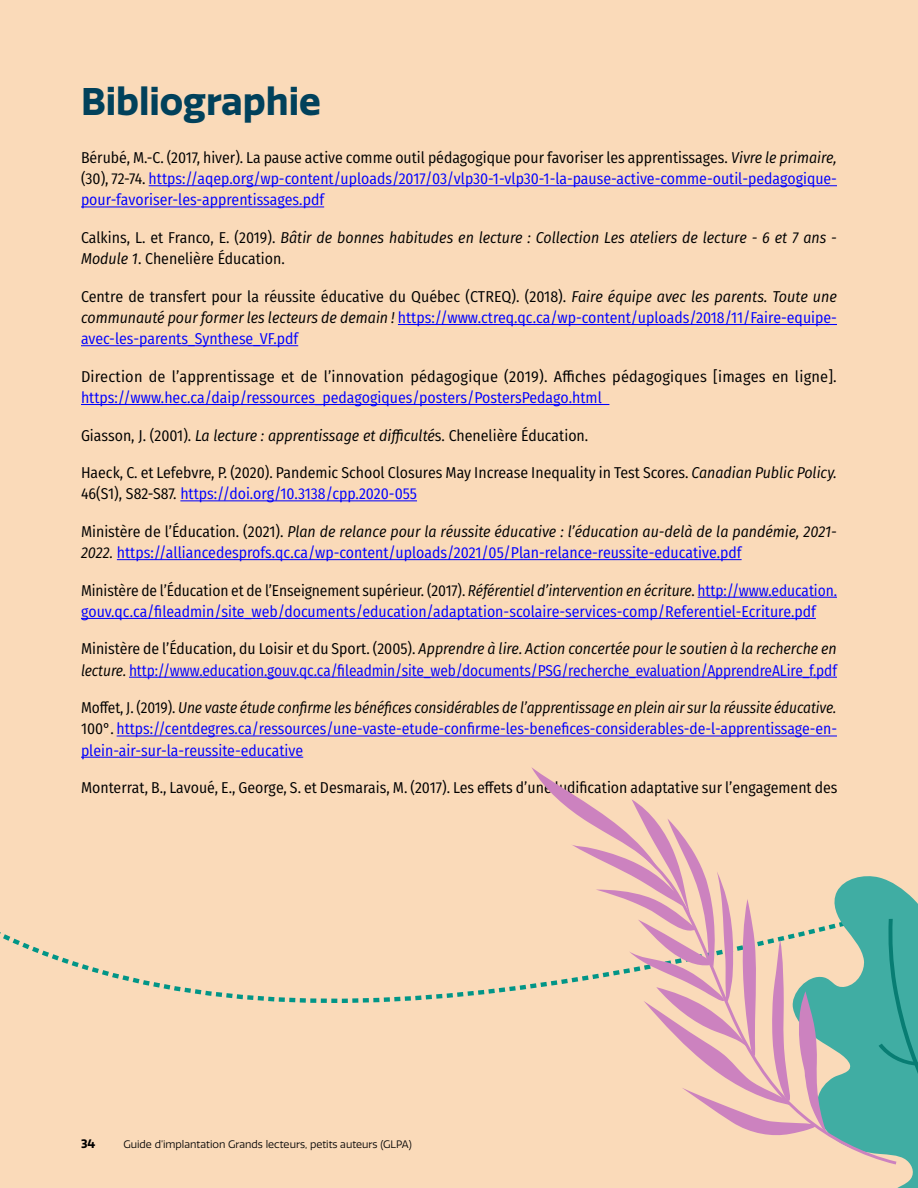
<style>
.page{position:relative;width:918px;height:1188px;background:#fadab9}
.page>*{position:absolute;margin:0;border:0;box-sizing:border-box;transform-origin:0 0}
.t1{font:700 37.5px "Quatro";color:#01415b}
.t2{font:15.75px/21.1px "Fira Sans Condensed";color:#00f;text-align:justify}
.t3{font:15.75px/21.1px "Fira Sans Condensed";color:#000}
.t4{font:italic 15.75px/21.1px "Fira Sans Condensed";color:#000}
.t5{font:700 12px "Quatro";color:#000}
.t6{font:10.5px "Quatro";color:#000}
.s1{color:#000}
.s2{font-style:italic;color:#000}
.s3{font-style:normal}
.s4{color:#00f}
.s5{font-style:italic}
</style>
<div class="page">
<hr style="left:149px;top:185px;width:688px;height:1px;background:#00f">
<hr style="left:81px;top:207px;width:243px;height:1px;background:#00f">
<hr style="left:398px;top:324px;width:439px;height:1px;background:#00f">
<hr style="left:81px;top:345px;width:217px;height:1px;background:#00f">
<hr style="left:81px;top:404px;width:528px;height:1px;background:#00f">
<hr style="left:180px;top:500px;width:237px;height:1px;background:#00f">
<hr style="left:117px;top:559px;width:625px;height:1px;background:#00f">
<hr style="left:698px;top:597px;width:139px;height:1px;background:#00f">
<svg style="left:0;top:617px;width:837px;height:386px"></svg>
<svg style="left:531px;top:767px;width:387px;height:421px"></svg>
<h2 class="t1" style="left:81px;top:79px;width:242px">Bibliographie</h2>
<p class="t2" style="left:81px;top:147px;width:758px"><span class="s1">Bérubé, M.-C. (2017, hiver). La pause active comme outil pédagogique pour favoriser les apprentissages.</span> <span class="s2">Vivre le primaire, </span><span class="s1">(30), 72-74.</span> https://aqep.org/wp-content/uploads/2017/03/vlp30-1-vlp30-1-la-pause-active-comme-outil-pedagogique&shy;pour-favoriser-les-apprentissages.pdf</p>
<p class="t4" style="left:81px;top:227px;width:758px"><span class="s3">Calkins, L. et Franco, E. (2019).</span> Bâtir de bonnes habitudes en lecture : Collection Les ateliers de lecture - 6 et 7 ans -<br>Module 1<span class="s3">. Chenelière Éducation.</span></p>
<p class="t2" style="left:81px;top:285px;width:758px"><span class="s1">Centre de transfert pour la réussite éducative du Québec (CTREQ). (2018).</span> <span class="s2">Faire équipe avec les parents. Toute une communauté pour former les lecteurs de demain !</span> https://www.ctreq.qc.ca/wp-content/uploads/2018/11/Faire-equipe&shy;avec-les-parents_Synthese_VF.pdf</p>
<p class="t3" style="left:81px;top:365px;width:757px">Direction de l’apprentissage et de l’innovation pédagogique (2019). Affiches pédagogiques [images en ligne]. <span class="s4">https://www.hec.ca/daip/ressources_pedagogiques/posters/PostersPedago.html</span></p>
<p class="t3" style="left:81px;top:424px;width:509px">Giasson, J. (2001). <span class="s5">La lecture : apprentissage et difficulté</span>s. Chenelière Éducation.</p>
<p class="t3" style="left:81px;top:462px;width:758px">Haeck, C. et Lefebvre, P. (2020). Pandemic School Closures May Increase Inequality in Test Scores. <span class="s5">Canadian Public Policy.<br></span>46(S1), S82-S87. <span class="s4">https://doi.org/10.3138/cpp.2020-055</span></p>
<p class="t2" style="left:81px;top:520px;width:757px"><span class="s1">Ministère de l’Éducation. (2021).</span> <span class="s2">Plan de relance pour la réussite éducative : l’éducation au-delà de la pandémie, 2021-<br>2022.</span> https://alliancedesprofs.qc.ca/wp-content/uploads/2021/05/Plan-relance-reussite-educative.pdf</p>
<p class="t2" style="left:81px;top:579px;width:758px"><span class="s1">Ministère de l’Éducation et de l’Enseignement supérieur. (2017).</span> <span class="s2">Référentiel d’intervention en écriture</span><span class="s1">.</span> http://www.education. gouv.qc.ca/fileadmin/site_web/documents/education/adaptation-scolaire-services-comp/Referentiel-Ecriture.pdf</p>
<p class="t2" style="left:81px;top:638px;width:757px"><span class="s1">Ministère de l’Éducation, du Loisir et du Sport. (2005).</span> <span class="s2">Apprendre à lire. Action concertée pour le soutien à la recherche en lecture.</span> http://www.education.gouv.qc.ca/fileadmin/site_web/documents/PSG/recherche_evaluation/ApprendreALire_f.pdf</p>
<p class="t2" style="left:81px;top:697px;width:758px"><span class="s1">Moffet, J. (2019).</span> <span class="s2">Une vaste étude confirme les bénéfices considérables de l’apprentissage en plein air sur la réussite éducative.<br></span><span class="s1">100°.</span> https://centdegres.ca/ressources/une-vaste-etude-confirme-les-benefices-considerables-de-l-apprentissage-en&shy;plein-air-sur-la-reussite-educative</p>
<p class="t3" style="left:81px;top:777px;width:758px">Monterrat, B., Lavoué, E., George, S. et Desmarais, M. (2017). Les effets d’une ludification adaptative sur l’engagement des</p>
<p class="t5" style="left:81px;top:1136px;width:16px">34</p>
<p class="t6" style="left:123px;top:1138px;width:290px">Guide d’implantation Grands lecteurs, petits auteurs (GLPA)</p>
</div>
